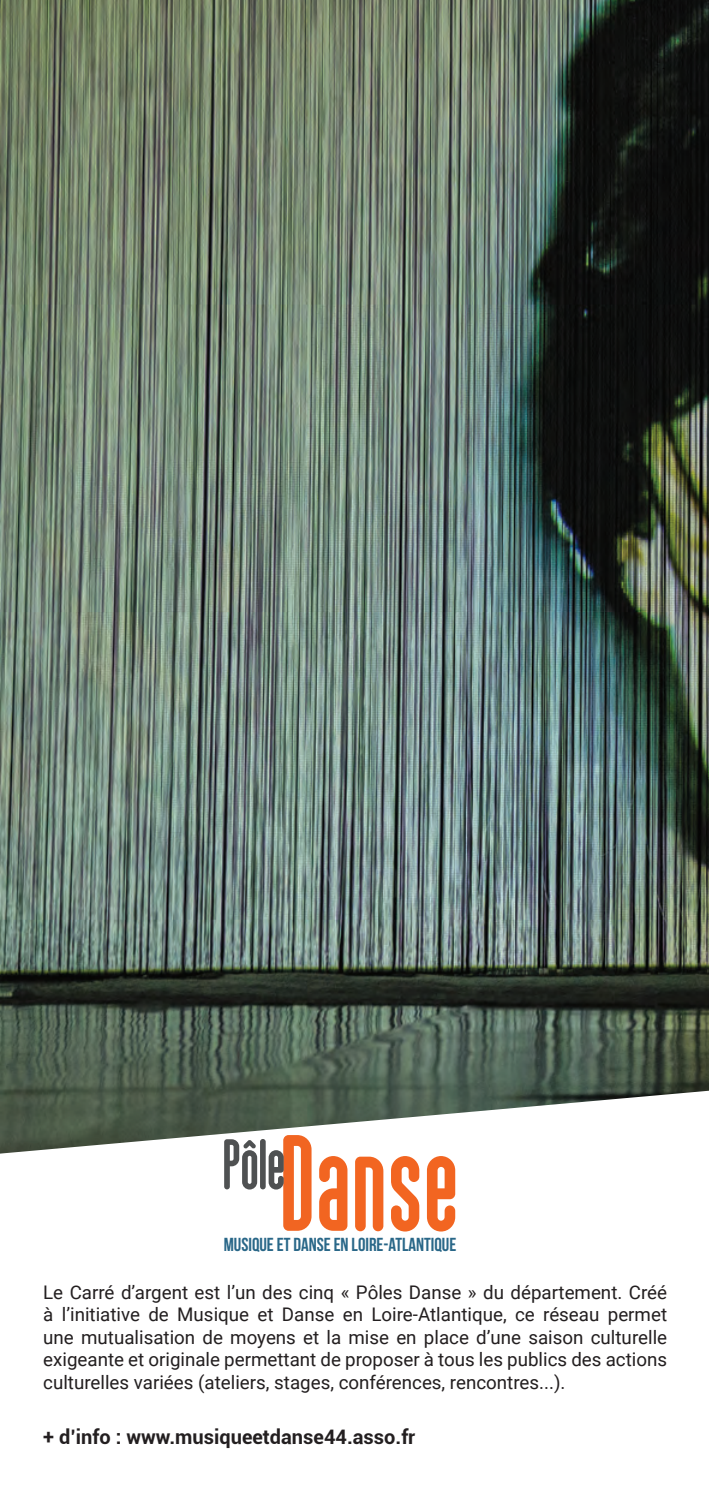
<style>
.page{position:relative;width:709px;height:1489px;background:#fff}
.page>*{position:absolute;margin:0;border:0;box-sizing:border-box;transform-origin:0 0}
.t1{font:63.5px "Marten";color:#4f5152}
.t2{font:700 20px "Roboto";color:#231f20}
.t3{font:18.75px/22.5px "Roboto";color:#231f20;text-align:justify}
.t4{font:18.75px "Bebas Neue";color:#296788}
</style>
<div class="page">
<svg style="left:283px;top:1153px;width:28px;height:77px"></svg>
<svg style="left:319px;top:1156px;width:28px;height:74px"></svg>
<svg style="left:355px;top:1156px;width:28px;height:75px"></svg>
<svg style="left:391px;top:1156px;width:28px;height:75px"></svg>
<svg style="left:427px;top:1156px;width:28px;height:75px"></svg>
<img style="left:0;top:0;width:709px;height:1153px">
<p class="t1" style="left:222px;top:1127px;width:65px">Pôle</p>
<p class="t4" style="left:224px;top:1233px;width:234px">MUSIQUE ET DANSE EN LOIRE-ATLANTIQUE</p>
<p class="t3" style="left:43px;top:1280px;width:625px">Le Carré d’argent est l’un des cinq « Pôles Danse » du département. Créé à l’initiative de Musique et Danse en Loire-Atlantique, ce réseau permet une mutualisation de moyens et la mise en place d’une saison culturelle exigeante et originale permettant de proposer à tous les publics des actions culturelles variées (ateliers, stages, conférences, rencontres...).</p>
<p class="t2" style="left:43px;top:1422px;width:373px">+ d’info : www.musiqueetdanse44.asso.fr</p>
</div>
